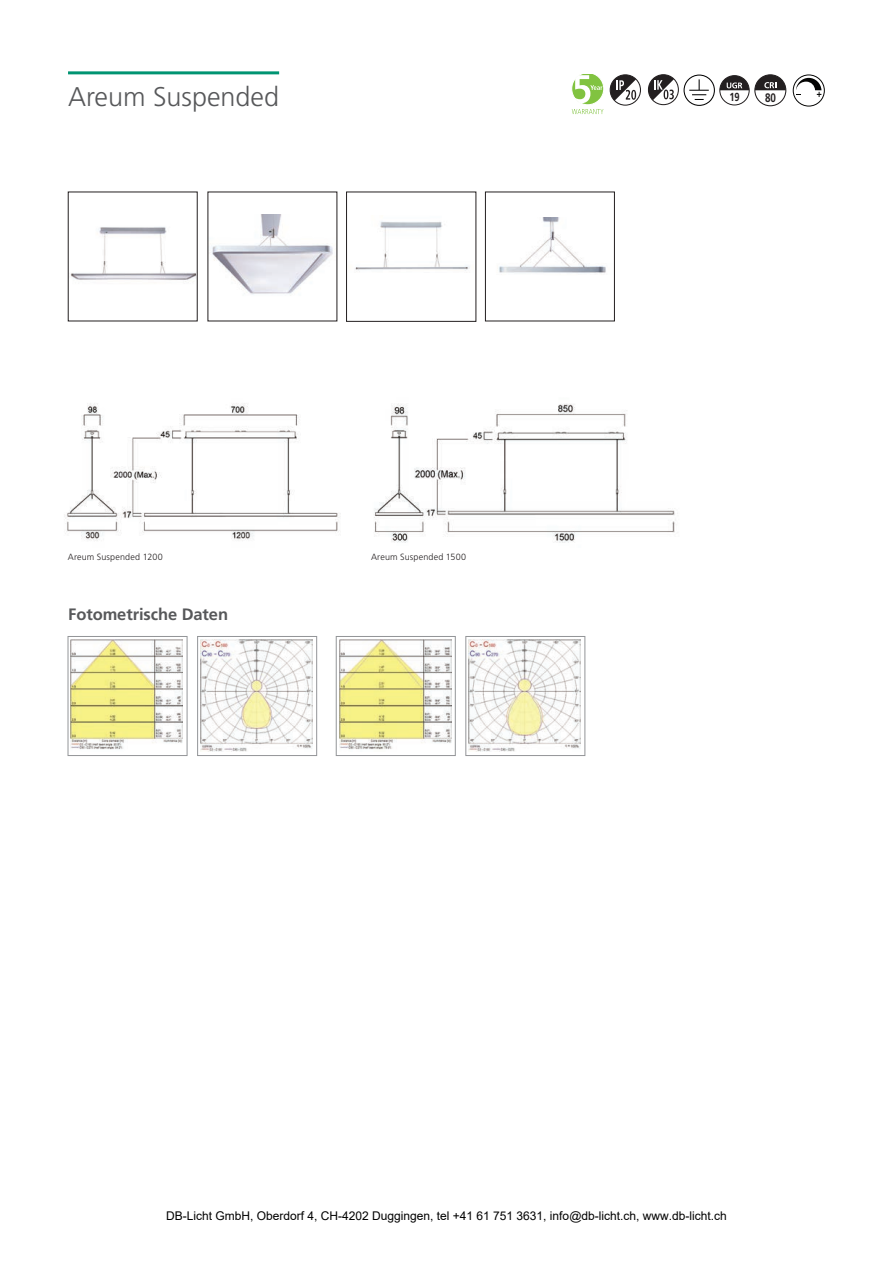
<style>
.page{position:relative;width:893px;height:1263px;background:#fff}
.page>*{position:absolute;margin:0;border:0;box-sizing:border-box;transform-origin:0 0}
.t1{font:300 27px "Frutiger LT Std";color:#57585a}
.t2{font:700 16.5px "Frutiger LT Std";letter-spacing:-.005em;color:#57585a}
.t3{font:700 12.3px "Frutiger LT Std";color:#231f20;scale:.8 1}
.t4{font:12px "Arial";color:#000}
.t5{font:700 11.7px "Frutiger LT Std";color:#231f20;scale:.8 1}
.t6{font:300 9px "Frutiger LT Std";letter-spacing:.015em;color:#231f20}
</style>
<div class="page">
<img style="left:212px;top:215px;width:121px;height:80px">
<img style="left:70px;top:227px;width:125px;height:55px">
<hr style="left:68px;top:71px;width:211px;height:3px;background:#009472">
<img style="left:355px;top:221px;width:115px;height:50px">
<div style="left:346px;top:192px;width:130px;height:130px;border:1px solid #231f20"></div>
<img style="left:71px;top:639px;width:112px;height:111px">
<div style="left:68px;top:636px;width:119px;height:120px;border:1px solid #939598"></div>
<img style="left:499px;top:217px;width:107px;height:56px">
<div style="left:485px;top:192px;width:130px;height:129px;border:1px solid #231f20"></div>
<img style="left:201px;top:639px;width:111px;height:112px">
<div style="left:197px;top:636px;width:120px;height:120px;border:1px solid #939598"></div>
<img style="left:339px;top:639px;width:112px;height:111px">
<div style="left:336px;top:636px;width:119px;height:120px;border:1px solid #939598"></div>
<img style="left:469px;top:639px;width:112px;height:112px">
<div style="left:466px;top:636px;width:119px;height:120px;border:1px solid #939598"></div>
<svg style="left:571px;top:74px;width:33px;height:40px"></svg>
<svg style="left:610px;top:74px;width:31px;height:32px"></svg>
<div style="left:754px;top:74px;width:32px;height:32px;border:1px solid #231f20;border-radius:50%"></div>
<svg style="left:755px;top:75px;width:31px;height:15px"></svg>
<svg style="left:793px;top:75px;width:32px;height:31px"></svg>
<svg style="left:796px;top:78px;width:25px;height:19px"></svg>
<div style="left:719px;top:75px;width:31px;height:30px;border:1px solid #231f20;border-radius:50%"></div>
<svg style="left:648px;top:74px;width:101px;height:32px"></svg>
<img style="left:64px;top:403px;width:277px;height:138px">
<img style="left:374px;top:404px;width:301px;height:139px">
<h1 class="t1" style="left:68px;top:82px;width:213px">Areum Suspended</h1>
<p class="t6" style="left:68px;top:551px;width:96px">Areum Suspended 1200</p>
<p class="t6" style="left:371px;top:551px;width:97px">Areum Suspended 1500</p>
<h2 class="t2" style="left:68px;top:605px;width:161px">Fotometrische Daten</h2>
<p class="t5" style="left:730px;top:90px;width:14px">19</p>
<p class="t3" style="left:765px;top:90px;width:15px">80</p>
<p class="t4" style="left:166px;top:1207px;width:562px">DB-Licht GmbH, Oberdorf 4, CH-4202 Duggingen, tel +41 61 751 3631, info@db-licht.ch, www.db-licht.ch</p>
</div>
